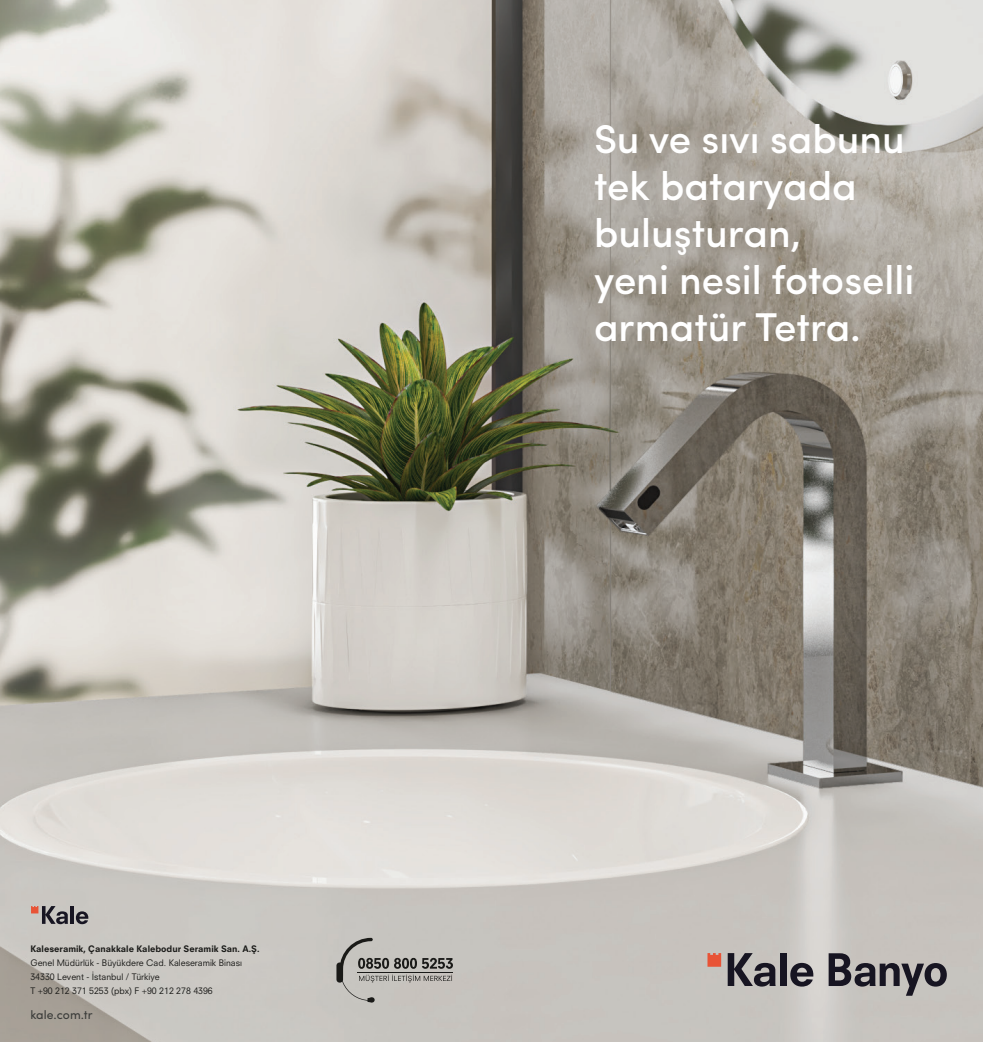
<style>
.page{position:relative;width:983px;height:1042px;background:#fff}
.page>*{position:absolute;margin:0;border:0;box-sizing:border-box;transform-origin:0 0}
.t1{font:500 40.25px/46.9px "Sofia Pro";color:#fff}
.t2{font:12.25px "Sofia Pro";color:#3b3c3a}
.t3{font:8.75px/14px "Neuzeit SLT Std";color:#1a1a18}
.t4{font:800 8.75px "Neuzeit SLT Std";color:#1a1a18}
</style>
<div class="page">
<img style="left:0;top:0;width:982px;height:1042px">
<svg style="left:727px;top:953px;width:48px;height:33px;background:#6d6a6e"></svg>
<div style="left:780px;top:953px;width:6px;height:33px;background:#171522"></div>
<svg style="left:790px;top:963px;width:23px;height:23px"></svg>
<svg style="left:707px;top:953px;width:14px;height:14px"></svg>
<svg style="left:828px;top:953px;width:118px;height:43px;background:#888587"></svg>
<hr style="left:70px;top:906px;width:4px;height:18px;background:#171522">
<svg style="left:76px;top:911px;width:12px;height:13px"></svg>
<svg style="left:31px;top:906px;width:37px;height:18px"></svg>
<div style="left:336px;top:962px;width:7px;height:20px;background:#1a1a18;border-radius:3px"></div>
<svg style="left:339px;top:938px;width:114px;height:64px;background:#aeaba7"></svg>
<p class="t4" style="left:30px;top:943px;width:230px">Kaleseramik, Çanakkale Kalebodur Seramik San. A.Ş.</p>
<p class="t3" style="left:30px;top:955px;width:213px">Genel Müdürlük - Büyükdere Cad. Kaleseramik Binası<br>34330 Levent - İstanbul / Türkiye<br>T +90 212 371 5253 (pbx) F +90 212 278 4396</p>
<h2 class="t2" style="left:30px;top:1006px;width:64px">kale.com.tr</h2>
<h1 class="t1" style="left:594px;top:113px;width:322px">Su ve sıvı sabunu tek bataryada buluşturan,<br>yeni nesil fotoselli armatür Tetra.</h1>
</div>
